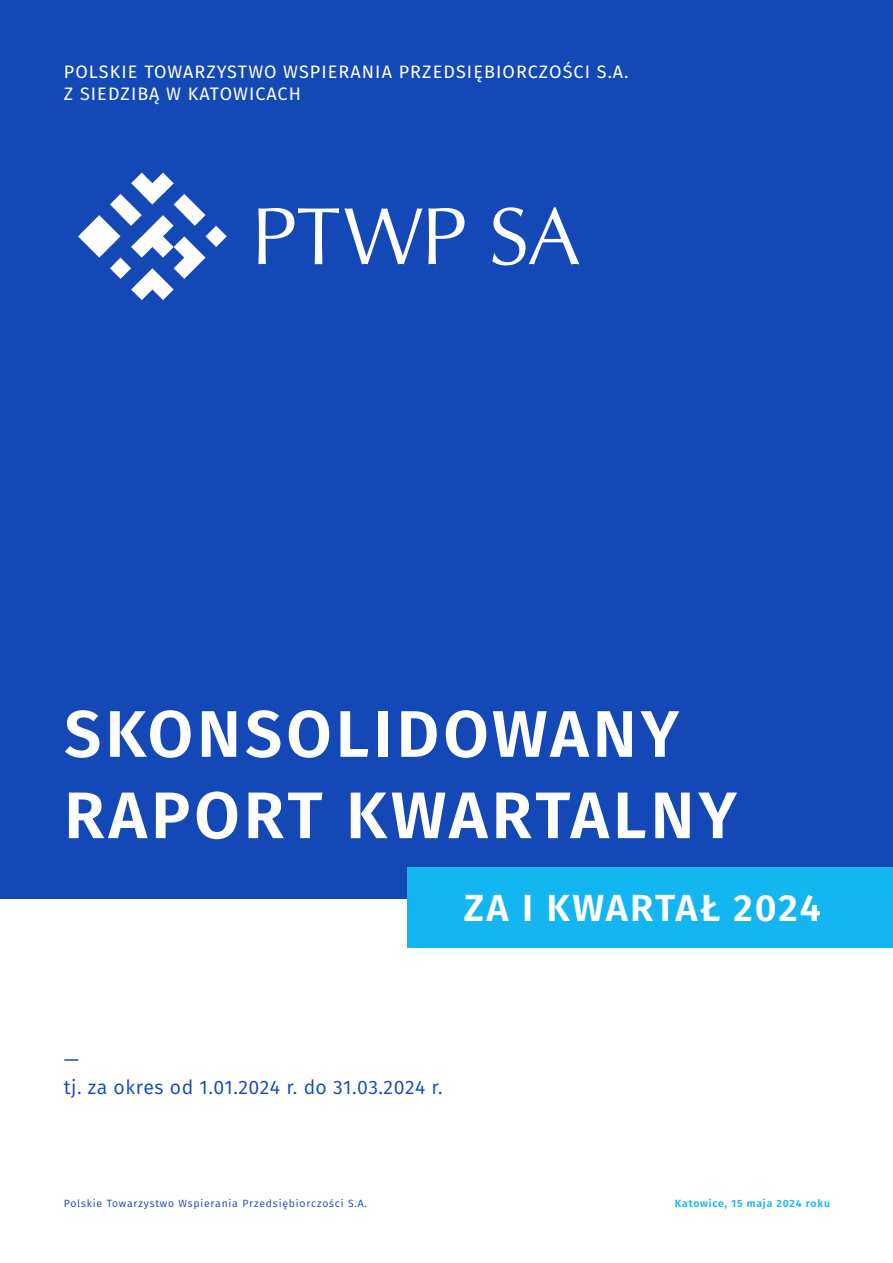
<style>
.page{position:relative;width:893px;height:1263px;background:#fff}
.page>*{position:absolute;margin:0;border:0;box-sizing:border-box;transform-origin:0 0}
.t1{font:600 65.85px/81.3px "Fira Sans";letter-spacing:.06em;color:#fff}
.t2{font:600 37.8px "Fira Sans";letter-spacing:.05em;color:#fff}
.t3{font:19.5px/27px "Fira Sans";letter-spacing:.025em;color:#1348b6}
.t4{font:18px/22.5px "Fira Sans";letter-spacing:.06em;color:#fff}
.t5{font:10.5px "Fira Sans";letter-spacing:.075em;color:#1348b6}
.t6{font:600 10.5px "Fira Sans";letter-spacing:.075em;color:#13b6f1}
</style>
<div class="page">
<div style="left:0;top:0;width:893px;height:898px;background:#1348b6"></div>
<svg style="left:78px;top:173px;width:149px;height:127px"></svg>
<svg style="left:492px;top:207px;width:87px;height:58px"></svg>
<svg style="left:258px;top:208px;width:164px;height:56px"></svg>
<svg style="left:428px;top:208px;width:36px;height:56px"></svg>
<div style="left:408px;top:867px;width:485px;height:81px;background:#13b6f1"></div>
<p class="t4" style="left:64px;top:62px;width:566px">POLSKIE TOWARZYSTWO WSPIERANIA PRZEDSIĘBIORCZOŚCI S.A.<br>Z SIEDZIBĄ W KATOWICACH</p>
<h1 class="t1" style="left:64px;top:698px;width:674px">SKONSOLIDOWANY<br>RAPORT KWARTALNY</h1>
<h2 class="t2" style="left:464px;top:881px;width:358px">ZA I KWARTAŁ 2024</h2>
<p class="t3" style="left:64px;top:1048px;width:380px">—<br>tj. za okres od 1.01.2024 r. do 31.03.2024 r.</p>
<p class="t5" style="left:64px;top:1196px;width:305px">Polskie Towarzystwo Wspierania Przedsiębiorczości S.A.</p>
<p class="t6" style="left:675px;top:1196px;width:157px">Katowice, 15 maja 2024 roku</p>
</div>
